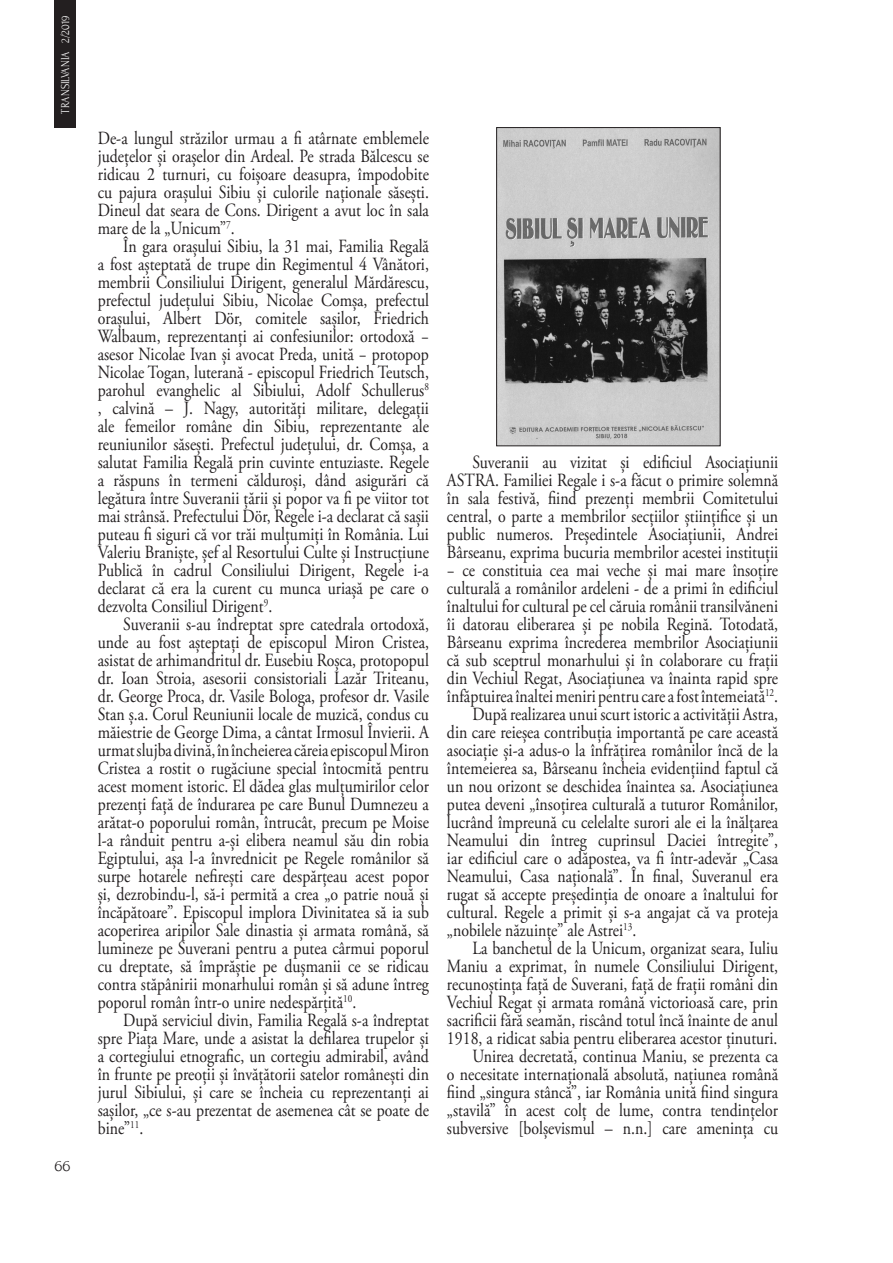
<style>
.page{position:relative;width:893px;height:1263px;background:#fff}
.page>*{position:absolute;margin:0;border:0;box-sizing:border-box;transform-origin:0 0}
.Text{font:18.6px/18px "Adobe Garamond Pro";color:#231f20;text-align:justify;scale:.85 1}
.t1{font:16.5px "Forum";color:#231f20}
.t2{font:12px "Forum";color:#fff;scale:.9 1}
</style>
<div class="page">
<div style="left:54px;top:0;width:22px;height:128px;background:#231f20"></div>
<img style="left:498px;top:129px;width:220px;height:315px">
<div style="left:496px;top:127px;width:224px;height:319px;border:1px solid #231f20"></div>
<p class="t2" style="left:59px;top:114px;width:110px;rotate:-90deg">TRANSILVANIA 2/2019</p>
<p class="t1" style="left:54px;top:1157px;width:18px">66</p>
<p class="Text" style="left:98px;top:130px;width:391px">De-a lungul străzilor urmau a fi atârnate emblemele județelor și orașelor din Ardeal. Pe strada Bălcescu se ridicau 2 turnuri, cu foișoare deasupra, împodobite cu pajura orașului Sibiu și culorile naționale săsești.<br>Dineul dat seara de Cons. Dirigent a avut loc în sala mare de la „Unicum”<sup>7</sup>.</p>
<p class="Text" style="left:98px;top:238px;width:391px;text-indent:26px">În gara orașului Sibiu, la 31 mai, Familia Regală a fost așteptată de trupe din Regimentul 4 Vânători, membrii Consiliului Dirigent, generalul Mărdărescu, prefectul județului Sibiu, Nicolae Comșa, prefectul orașului, Albert Dör, comitele sașilor, Friedrich Walbaum, reprezentanți ai confesiunilor: ortodoxă − asesor Nicolae Ivan și avocat Preda, unită − protopop Nicolae Togan, luterană - episcopul Friedrich Teutsch, parohul evanghelic al Sibiului, Adolf Schullerus<sup>8 </sup>, calvină – J. Nagy, autorități militare, delegații ale femeilor române din Sibiu, reprezentante ale reuniunilor săsești. Prefectul județului, dr. Comșa, a salutat Familia Regală prin cuvinte entuziaste. Regele a răspuns în termeni călduroși, dând asigurări că legătura între Suveranii țării și popor va fi pe viitor tot mai strânsă. Prefectului Dör, Regele i-a declarat că sașii puteau fi siguri că vor trăi mulțumiți în România. Lui Valeriu Braniște, șef al Resortului Culte și Instrucțiune Publică în cadrul Consiliului Dirigent, Regele i-a declarat că era la curent cu munca uriașă pe care o dezvolta Consiliul Dirigent<sup>9</sup>.</p>
<p class="Text" style="left:98px;top:616px;width:391px;text-indent:26px">Suveranii s-au îndreptat spre catedrala ortodoxă, unde au fost așteptați de episcopul Miron Cristea, asistat de arhimandritul dr. Eusebiu Roșca, protopopul dr. Ioan Stroia, asesorii consistoriali Lazăr Triteanu, dr. George Proca, dr. Vasile Bologa, profesor dr. Vasile Stan ș.a. Corul Reuniunii locale de muzică, condus cu măiestrie de George Dima, a cântat Irmosul Învierii. A urmat slujba divină, în încheierea căreia episcopul Miron Cristea a rostit o rugăciune special întocmită pentru acest moment istoric. El dădea glas mulțumirilor celor prezenți față de îndurarea pe care Bunul Dumnezeu a arătat-o poporului român, întrucât, precum pe Moise l-a rânduit pentru a-și elibera neamul său din robia Egiptului, așa l-a învrednicit pe Regele românilor să surpe hotarele nefirești care despărțeau acest popor și, dezrobindu-l, să-i permită a crea „o patrie nouă și încăpătoare”. Episcopul implora Divinitatea să ia sub acoperirea aripilor Sale dinastia și armata română, să lumineze pe Suverani pentru a putea cârmui poporul cu dreptate, să împrăștie pe dușmanii ce se ridicau contra stăpânirii monarhului român și să adune întreg poporul român într-o unire nedespărțită<sup>10</sup>.</p>
<p class="Text" style="left:98px;top:1012px;width:391px;text-indent:26px">După serviciul divin, Familia Regală s-a îndreptat spre Piața Mare, unde a asistat la defilarea trupelor și a cortegiului etnografic, un cortegiu admirabil, având în frunte pe preoții și învățătorii satelor românești din jurul Sibiului, și care se încheia cu reprezentanți ai sașilor, „ce s-au prezentat de asemenea cât se poate de bine”<sup>11</sup>.</p>
<p class="Text" style="left:447px;top:454px;width:391px;text-indent:26px">Suveranii au vizitat și edificiul Asociațiunii ASTRA. Familiei Regale i s-a făcut o primire solemnă în sala festivă, fiind prezenți membrii Comitetului central, o parte a membrilor secțiilor științifice și un public numeros. Președintele Asociațiunii, Andrei Bârseanu, exprima bucuria membrilor acestei instituții − ce constituia cea mai veche și mai mare însoțire culturală a românilor ardeleni - de a primi în edificiul înaltului for cultural pe cel căruia românii transilvăneni îi datorau eliberarea și pe nobila Regină. Totodată, Bârseanu exprima încrederea membrilor Asociațiunii că sub sceptrul monarhului și în colaborare cu frații din Vechiul Regat, Asociațiunea va înainta rapid spre înfăptuirea înaltei meniri pentru care a fost întemeiată<sup>12</sup>.</p>
<p class="Text" style="left:447px;top:706px;width:391px;text-indent:26px">După realizarea unui scurt istoric a activității Astra, din care reieșea contribuția importantă pe care această asociație și-a adus-o la înfrățirea românilor încă de la întemeierea sa, Bârseanu încheia evidențiind faptul că un nou orizont se deschidea înaintea sa. Asociațiunea putea deveni „însoțirea culturală a tuturor Românilor, lucrând împreună cu celelalte surori ale ei la înălțarea Neamului din întreg cuprinsul Daciei întregite”, iar edificiul care o adăpostea, va fi într-adevăr „Casa Neamului, Casa națională”. În final, Suveranul era rugat să accepte președinția de onoare a înaltului for cultural. Regele a primit și s-a angajat că va proteja „nobilele năzuințe” ale Astrei<sup>13</sup>.</p>
<p class="Text" style="left:447px;top:940px;width:391px;text-indent:26px">La banchetul de la Unicum, organizat seara, Iuliu Maniu a exprimat, în numele Consiliului Dirigent, recunoștința față de Suverani, față de frații români din Vechiul Regat și armata română victorioasă care, prin sacrificii fără seamăn, riscând totul încă înainte de anul 1918, a ridicat sabia pentru eliberarea acestor ținuturi.</p>
<p class="Text" style="left:447px;top:1048px;width:391px;text-indent:26px">Unirea decretată, continua Maniu, se prezenta ca o necesitate internațională absolută, națiunea română fiind „singura stâncă”, iar România unită fiind singura „stavilă” în acest colț de lume, contra tendințelor subversive [bolșevismul – n.n.] care amenința cu</p>
</div>
